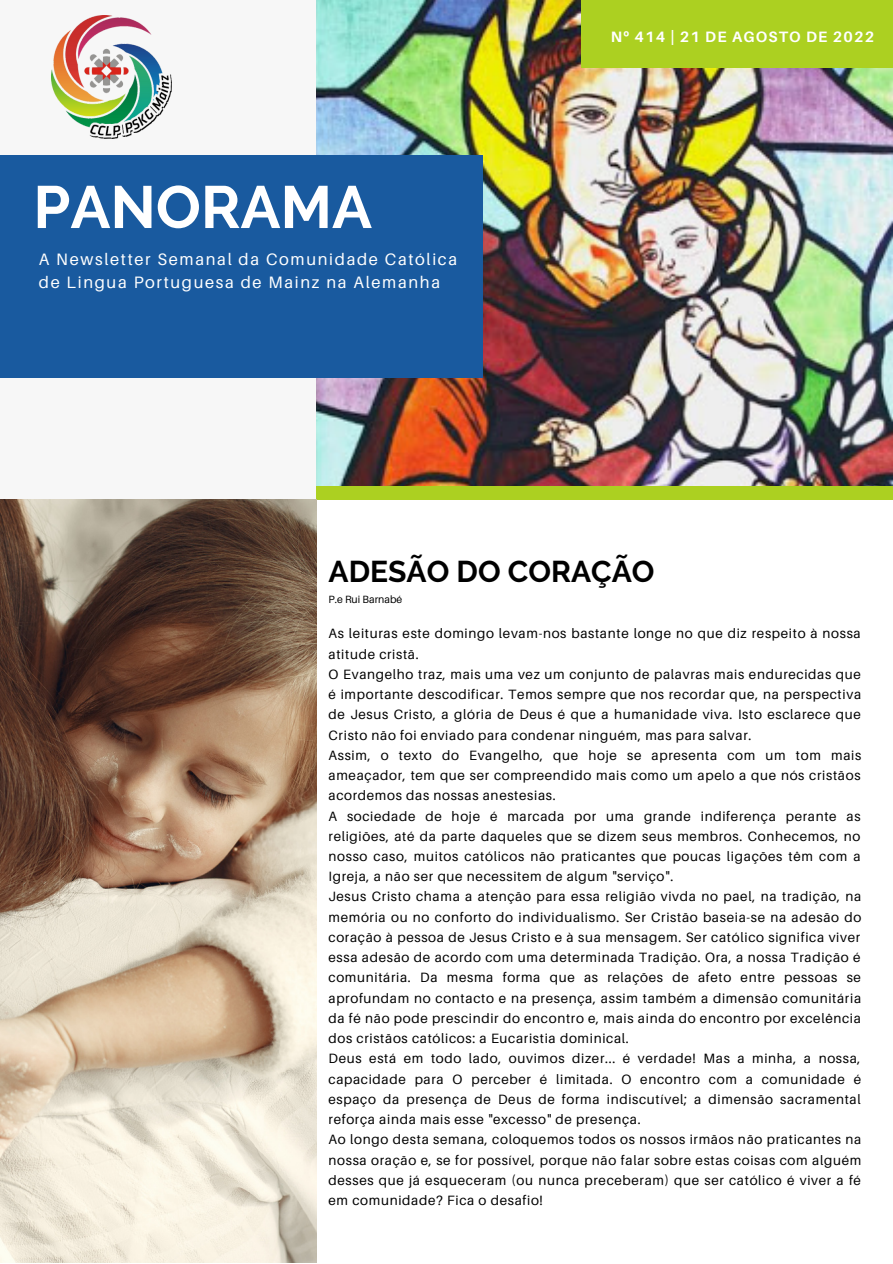
<style>
.page{position:relative;width:893px;height:1264px;background:#fff}
.page>*{position:absolute;margin:0;border:0;box-sizing:border-box;transform-origin:0 0}
.t1{font:700 59.55px "Raleway";color:#fff}
.t2{font:700 30px "Raleway";color:#000}
.t3{font:16.5px/22.5px "Aileron";letter-spacing:.1em;color:#fff}
.t4{font:700 15px "Aileron";letter-spacing:.08em;color:#fff}
.t5{font:13.5px/20.2px "Aileron";letter-spacing:.05em;color:#000}
.t6{font:10.5px "Aileron";color:#000}
.s1{font-family:"Noto Sans"}
</style>
<div class="page">
<img style="left:316px;top:0;width:576px;height:486px">
<div style="left:581px;top:0;width:311px;height:67px;background:#acd021"></div>
<div style="left:0;top:0;width:315px;height:1262px;background:#f7f7f7"></div>
<div style="left:0;top:155px;width:482px;height:223px;background:#195a9f"></div>
<div style="left:316px;top:486px;width:576px;height:13px;background:#acd021"></div>
<img style="left:51px;top:15px;width:120px;height:124px">
<img style="left:0;top:500px;width:316px;height:762px">
<h1 class="t1" style="left:33px;top:172px;width:340px">PANORAMA</h1>
<p class="t3" style="left:39px;top:248px;width:420px">A Newsletter Semanal da Comunidade Católica de Lingua Portuguesa de Mainz na Alemanha</p>
<p class="t4" style="left:610px;top:27px;width:265px">N<span class="s1">º</span> 414 | 21 DE AGOSTO DE 2022</p>
<h2 class="t2" style="left:328px;top:553px;width:327px">ADESÃO DO CORAÇÃO</h2>
<p class="t6" style="left:328px;top:592px;width:75px">P.e Rui Barnabé</p>
<p class="t5" style="left:328px;top:623px;width:534px">As leituras este domingo levam-nos bastante longe no que diz respeito à nossa atitude cristã.<br>O Evangelho traz, mais uma vez um conjunto de palavras mais endurecidas que é importante descodificar. Temos sempre que nos recordar que, na perspectiva de Jesus Cristo, a glória de Deus é que a humanidade viva. Isto esclarece que Cristo não foi enviado para condenar ninguém, mas para salvar.<br>Assim, o texto do Evangelho, que hoje se apresenta com um tom mais ameaçador, tem que ser compreendido mais como um apelo a que nós cristãos acordemos das nossas anestesias.<br>A sociedade de hoje é marcada por uma grande indiferença perante as religiões, até da parte daqueles que se dizem seus membros. Conhecemos, no nosso caso, muitos católicos não praticantes que poucas ligações têm com a Igreja, a não ser que necessitem de algum "serviço".<br>Jesus Cristo chama a atenção para essa religião vivda no pael, na tradição, na memória ou no conforto do individualismo. Ser Cristão baseia-se na adesão do coração à pessoa de Jesus Cristo e à sua mensagem. Ser católico significa viver essa adesão de acordo com uma determinada Tradição. Ora, a nossa Tradição é comunitária. Da mesma forma que as relações de afeto entre pessoas se aprofundam no contacto e na presença, assim também a dimensão comunitária da fé não pode prescindir do encontro e, mais ainda do encontro por excelência dos cristãos católicos: a Eucaristia dominical.<br>Deus está em todo lado, ouvimos dizer... é verdade! Mas a minha, a nossa, capacidade para O perceber é limitada. O encontro com a comunidade é espaço da presença de Deus de forma indiscutível; a dimensão sacramental reforça ainda mais esse "excesso" de presença.<br>Ao longo desta semana, coloquemos todos os nossos irmãos não praticantes na nossa oração e, se for possível, porque não falar sobre estas coisas com alguém desses que já esqueceram (ou nunca preceberam) que ser católico é viver a fé em comunidade? Fica o desafio!</p>
</div>
